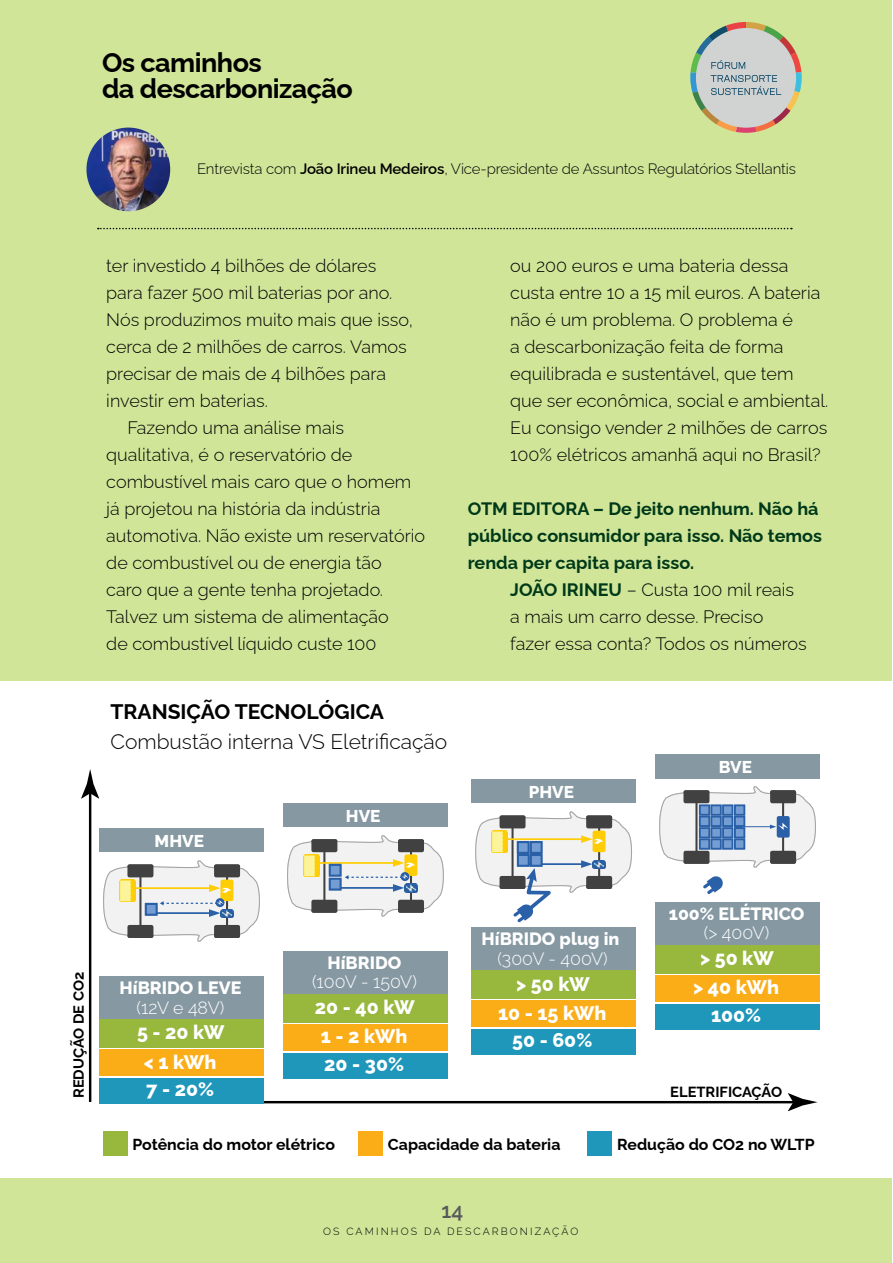
<style>
.page{position:relative;width:893px;height:1263px;background:#fff}
.page>*{position:absolute;margin:0;border:0;box-sizing:border-box;transform-origin:0 0}
.t1{font:700 27px/25.5px "Raleway";letter-spacing:-.02em;color:#000}
.t2{font:300 21px "Raleway";color:#000}
.t3{font:700 21px "Raleway";color:#000}
.t4{font:600 21px "Raleway";color:#58595b}
.t5{font:800 19.65px/27.8px "Raleway";color:#fff}
.t6{font:300 18px/27px "Raleway";color:#000}
.t7{font:700 18px "Raleway";color:#003919}
.t8{font:800 17.85px "Raleway";color:#fff}
.t9{font:300 17.85px "Raleway";color:#fff}
.t10{font:800 17.1px "Raleway";color:#fff}
.t11{font:700 15.9px "Raleway";color:#000}
.t12{font:300 15px "Raleway";letter-spacing:-.01em;color:#000}
.t13{font:700 14.7px "Raleway";color:#000}
.t14{font:300 10.5px "Raleway";letter-spacing:.2em;color:#000}
.s1{font-weight:600}
.s2{font-weight:700;color:#003919}
</style>
<div class="page">
<div style="left:0;top:0;width:892px;height:1262px;background:#d0e598"></div>
<svg style="left:690px;top:22px;width:112px;height:111px"></svg>
<svg style="left:98px;top:228px;width:694px;height:1px"></svg>
<img style="left:86px;top:128px;width:84px;height:83px;border-radius:42px">
<div style="left:1px;top:682px;width:892px;height:496px;background:#fff"></div>
<hr style="left:260px;top:1101px;width:538px;height:2px;background:#000">
<svg style="left:788px;top:1093px;width:30px;height:18px"></svg>
<div style="left:99px;top:828px;width:165px;height:192px;background:#8698a2"></div>
<div style="left:99px;top:1020px;width:165px;height:28px;background:#97b73d"></div>
<div style="left:99px;top:1049px;width:165px;height:27px;background:#fbad18"></div>
<div style="left:99px;top:1078px;width:165px;height:25px;background:#1e97ba"></div>
<div style="left:99px;top:853px;width:165px;height:123px;background:#fff"></div>
<div style="left:283px;top:803px;width:164px;height:191px;background:#8698a2"></div>
<div style="left:283px;top:994px;width:164px;height:29px;background:#97b73d"></div>
<div style="left:283px;top:1024px;width:164px;height:27px;background:#fbad18"></div>
<div style="left:283px;top:1053px;width:164px;height:25px;background:#1e97ba"></div>
<div style="left:283px;top:827px;width:165px;height:123px;background:#fff"></div>
<div style="left:471px;top:779px;width:165px;height:192px;background:#8698a2"></div>
<div style="left:471px;top:971px;width:165px;height:28px;background:#97b73d"></div>
<div style="left:471px;top:1000px;width:165px;height:27px;background:#fbad18"></div>
<div style="left:471px;top:1029px;width:165px;height:25px;background:#1e97ba"></div>
<div style="left:472px;top:804px;width:164px;height:123px;background:#fff"></div>
<div style="left:655px;top:754px;width:165px;height:192px;background:#8698a2"></div>
<div style="left:655px;top:946px;width:165px;height:28px;background:#97b73d"></div>
<div style="left:655px;top:975px;width:165px;height:27px;background:#fbad18"></div>
<div style="left:655px;top:1004px;width:165px;height:25px;background:#1e97ba"></div>
<div style="left:655px;top:778px;width:165px;height:123px;background:#fff"></div>
<hr style="left:89px;top:789px;width:2px;height:313px;background:#000">
<svg style="left:81px;top:769px;width:18px;height:30px"></svg>
<svg style="left:659px;top:786px;width:157px;height:82px"></svg>
<svg style="left:703px;top:876px;width:20px;height:18px"></svg>
<svg style="left:475px;top:811px;width:157px;height:111px"></svg>
<svg style="left:103px;top:860px;width:157px;height:82px"></svg>
<svg style="left:287px;top:835px;width:157px;height:82px"></svg>
<div style="left:104px;top:1131px;width:24px;height:24px;background:#97b73d"></div>
<div style="left:358px;top:1131px;width:25px;height:24px;background:#fbad18"></div>
<div style="left:587px;top:1131px;width:25px;height:24px;background:#1e97ba"></div>
<h1 class="t1" style="left:102px;top:47px;width:252px">Os caminhos<br>da descarbonização</h1>
<p class="t12" style="left:197px;top:156px;width:600px">Entrevista com <span class="s1">João Irineu Medeiros</span>, Vice-presidente de Assuntos Regulatórios Stellantis</p>
<p class="t6" style="left:106px;top:250px;width:271px">ter investido 4 bilhões de dólares</p>
<p class="t6" style="left:106px;top:277px;width:288px">para fazer 500 mil baterias por ano.</p>
<p class="t6" style="left:106px;top:304px;width:308px">Nós produzimos muito mais que isso,</p>
<p class="t6" style="left:106px;top:331px;width:302px">cerca de 2 milhões de carros. Vamos</p>
<p class="t6" style="left:106px;top:358px;width:281px">precisar de mais de 4 bilhões para</p>
<p class="t6" style="left:106px;top:385px;width:163px">investir em baterias.</p>
<p class="t6" style="left:128px;top:412px;width:218px">Fazendo uma análise mais</p>
<p class="t6" style="left:106px;top:439px;width:248px">qualitativa, é o reservatório de</p>
<p class="t6" style="left:106px;top:466px;width:307px">combustível mais caro que o homem</p>
<p class="t6" style="left:106px;top:493px;width:276px">já projetou na história da indústria</p>
<p class="t6" style="left:106px;top:520px;width:320px">automotiva. Não existe um reservatório</p>
<p class="t6" style="left:106px;top:547px;width:277px">de combustível ou de energia tão</p>
<p class="t6" style="left:106px;top:574px;width:278px">caro que a gente tenha projetado.</p>
<p class="t6" style="left:106px;top:601px;width:284px">Talvez um sistema de alimentação</p>
<p class="t6" style="left:106px;top:628px;width:272px">de combustível líquido custe 100</p>
<p class="t3" style="left:111px;top:694px;width:275px">TRANSIÇÃO TECNOLÓGICA</p>
<p class="t2" style="left:111px;top:725px;width:338px">Combustão interna VS Eletrificação</p>
<p class="t10" style="left:155px;top:827px;width:51px">MHVE</p>
<p class="t10" style="left:346px;top:802px;width:36px">HVE</p>
<p class="t6" style="left:510px;top:250px;width:319px">ou 200 euros e uma bateria dessa custa entre 10 a 15 mil euros. A bateria não é um problema. O problema é<br>a descarbonização feita de forma equilibrada e sustentável, que tem que ser econômica, social e ambiental.<br>Eu consigo vender 2 milhões de carros 100% elétricos amanhã aqui no Brasil?</p>
<p class="t7" style="left:468px;top:494px;width:352px">OTM EDITORA – De jeito nenhum. Não há</p>
<p class="t7" style="left:468px;top:521px;width:356px">público consumidor para isso. Não temos</p>
<p class="t7" style="left:468px;top:548px;width:228px">renda per capita para isso.</p>
<p class="t6" style="left:510px;top:574px;width:285px"><span class="s2">JOÃO IRINEU</span> – Custa 100 mil reais</p>
<p class="t6" style="left:510px;top:601px;width:255px">a mais um carro desse. Preciso</p>
<p class="t6" style="left:510px;top:628px;width:298px">fazer essa conta? Todos os números</p>
<p class="t10" style="left:529px;top:778px;width:47px">PHVE</p>
<p class="t10" style="left:719px;top:753px;width:35px">BVE</p>
<p class="t13" style="left:67px;top:1098px;width:128px;rotate:-90deg">REDUÇÃO DE CO2</p>
<p class="t8" style="left:120px;top:973px;width:123px">HíBRIDO LEVE</p>
<p class="t9" style="left:137px;top:993px;width:89px">(12V e 48V)</p>
<p class="t5" style="left:137px;top:1016px;width:89px">5 - 20 kW</p>
<p class="t5" style="left:144px;top:1045px;width:74px">&lt; 1 kWh<br>7 - 20%</p>
<p class="t8" style="left:327px;top:948px;width:75px">HíBRIDO</p>
<p class="t9" style="left:312px;top:968px;width:106px">(100V - 150V)</p>
<p class="t5" style="left:315px;top:991px;width:101px">20 - 40 kW</p>
<p class="t5" style="left:321px;top:1020px;width:88px">1 - 2 kWh<br>20 - 30%</p>
<p class="t8" style="left:482px;top:924px;width:139px">HíBRIDO plug in</p>
<p class="t9" style="left:497px;top:944px;width:112px">(300V - 400V)</p>
<p class="t5" style="left:516px;top:967px;width:75px">&gt; 50 kW</p>
<p class="t5" style="left:498px;top:997px;width:110px;text-align:center">10 - 15 kWh<br>50 - 60%</p>
<p class="t8" style="left:669px;top:899px;width:137px">100% ELÉTRICO</p>
<p class="t9" style="left:704px;top:919px;width:67px">(&gt; 400V)</p>
<p class="t5" style="left:700px;top:942px;width:75px">&gt; 50 kW</p>
<p class="t5" style="left:693px;top:971px;width:88px;text-align:center">&gt; 40 kWh<br>100%</p>
<p class="t13" style="left:670px;top:1080px;width:113px">ELETRIFICAÇÃO</p>
<p class="t11" style="left:132px;top:1131px;width:204px">Potência do motor elétrico</p>
<p class="t11" style="left:388px;top:1131px;width:174px">Capacidade da bateria</p>
<p class="t11" style="left:617px;top:1131px;width:199px">Redução do CO2 no WLTP</p>
<p class="t4" style="left:441px;top:1193px;width:23px">14</p>
<p class="t14" style="left:323px;top:1222px;width:257px">OS CAMINHOS DA DESCARBONIZAÇÃO</p>
</div>
